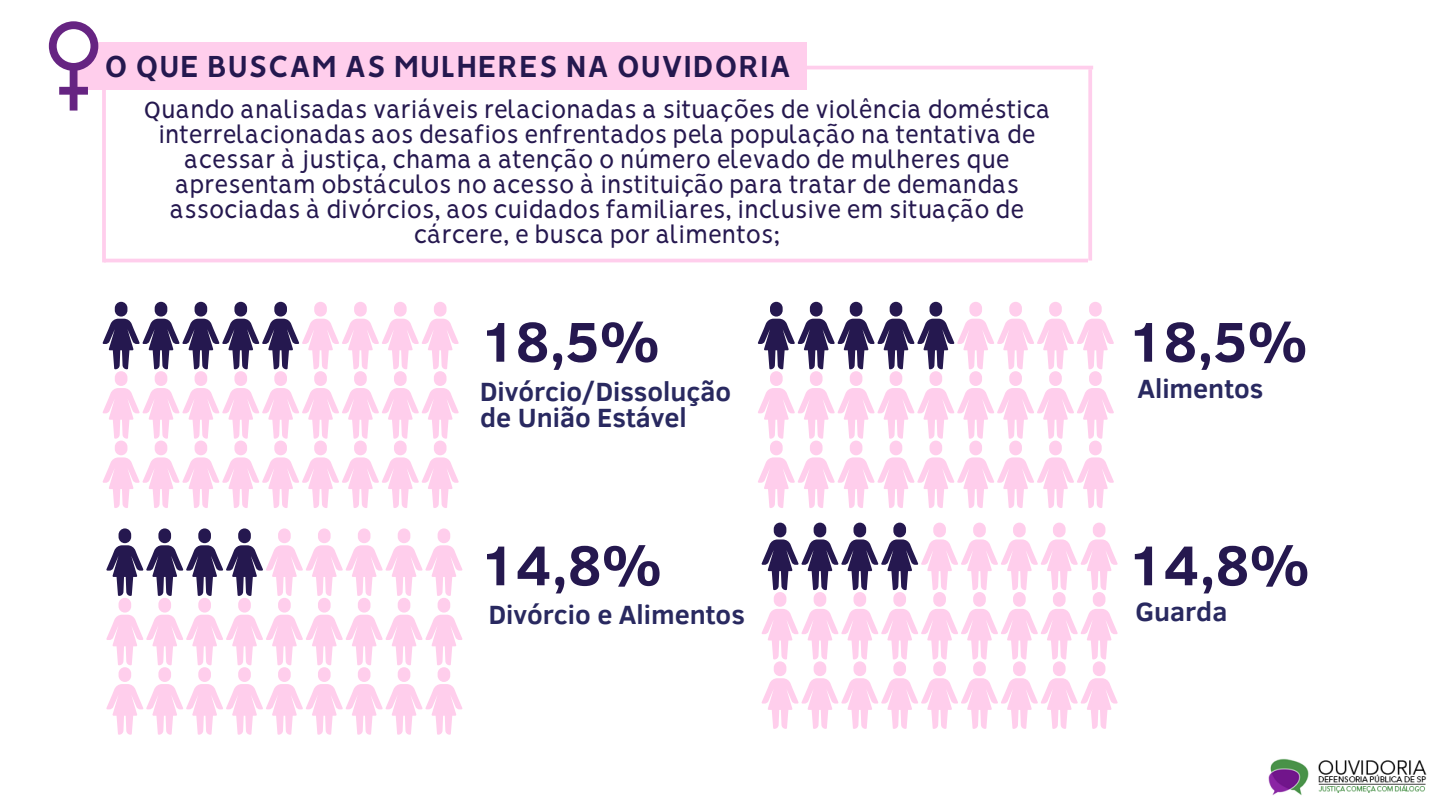
<style>
.page{position:relative;width:1440px;height:810px;background:#fff}
.page>*{position:absolute;margin:0;border:0;box-sizing:border-box;transform-origin:0 0}
.t1{font:700 57.2px "Clear Sans";color:#25184f}
.t2{font:38.6px "RTL Sondos Bold";color:#25184f}
.t3{font:29.4px/25px "RTL Sondos Regular";color:#25184f;text-align:center}
.t4{font:700 27px/26.1px "Clear Sans";color:#292960}
</style>
<div class="page">
<hr style="left:633px;top:66px;width:460px;height:3px;background:#ffceec">
<div style="left:74px;top:42px;width:733px;height:47px;background:#ffceec"></div>
<svg style="left:49px;top:21px;width:49px;height:90px"></svg>
<hr style="left:102px;top:63px;width:4px;height:199px;background:#ffceec">
<svg style="left:1088px;top:69px;width:4px;height:192px"></svg>
<hr style="left:104px;top:259px;width:984px;height:3px;background:#ffceec">
<svg style="left:103px;top:302px;width:356px;height:206px"></svg>
<svg style="left:758px;top:302px;width:356px;height:206px"></svg>
<svg style="left:106px;top:528px;width:356px;height:207px"></svg>
<svg style="left:762px;top:523px;width:356px;height:206px"></svg>
<img style="left:1268px;top:758px;width:159px;height:37px">
<h2 class="t2" style="left:104px;top:39px;width:689px">O QUE BUSCAM AS MULHERES NA OUVIDORIA</h2>
<p class="t3" style="left:143px;top:94px;width:909px">Quando analisadas variáveis relacionadas a situações de violência doméstica interrelacionadas aos desafios enfrentados pela população na tentativa de acessar à justiça, chama a atenção o número elevado de mulheres que apresentam obstáculos no acesso à instituição para tratar de demandas associadas à divórcios, aos cuidados familiares, inclusive em situação de cárcere, e busca por alimentos;</p>
<h1 class="t1" style="left:480px;top:300px;width:181px">18,5%</h1>
<p class="t4" style="left:480px;top:377px;width:253px">Divórcio/Dissolução de União Estável</p>
<p class="t4" style="left:1137px;top:374px;width:127px">Alimentos</p>
<h1 class="t1" style="left:1128px;top:300px;width:181px">18,5%</h1>
<h1 class="t1" style="left:480px;top:524px;width:183px">14,8%</h1>
<p class="t4" style="left:489px;top:600px;width:258px">Divórcio e Alimentos</p>
<p class="t4" style="left:1135px;top:597px;width:93px">Guarda</p>
<h1 class="t1" style="left:1128px;top:524px;width:183px">14,8%</h1>
</div>
